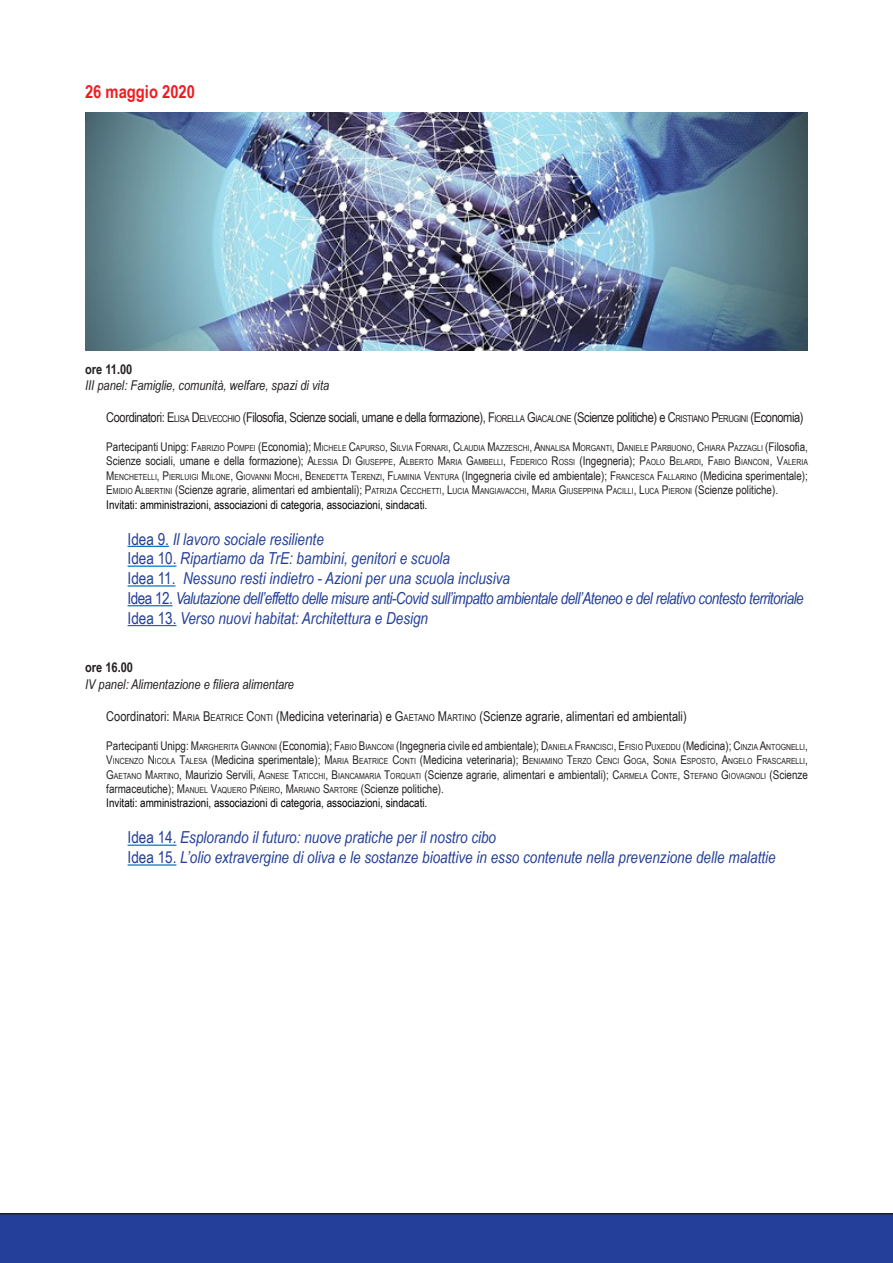
<style>
.page{position:relative;width:893px;height:1263px;background:#fff}
.page>*{position:absolute;margin:0;border:0;box-sizing:border-box;transform-origin:0 0}
.t1{font:700 18px "Arial Narrow";color:#ee1d23}
.t2{font:italic 16.5px "Arial Narrow";color:#233f99}
.t3{font:italic 16.5px "Arial Narrow";letter-spacing:-.03em;color:#233f99}
.t4{font:13.5px "Arial Narrow";letter-spacing:-.03em;color:#231f20}
.t5{font:13.5px "Arial Narrow";color:#231f20}
.t6{font:italic 13.5px "Arial Narrow";color:#231f20}
.t7{font:700 13.5px "Arial Narrow";color:#231f20}
.t8{font:12px "Arial Narrow";color:#231f20}
.t9{font:12px "Arial Narrow";color:#000}
.t10{font:8.4px/14.4px "Arial Narrow";color:#231f20;text-align:justify}
.s1{font-style:inherit}
.s2{font-size:9.45px}
.s3{font-size:12px}
.s4{font-style:normal}
.s5{font-size:8.4px}
</style>
<div class="page">
<hr style="left:128px;top:546px;width:41px;height:1px;background:#0070c0">
<hr style="left:128px;top:565px;width:48px;height:2px;background:#0070c0">
<hr style="left:128px;top:585px;width:47px;height:1px;background:#0070c0">
<hr style="left:128px;top:605px;width:45px;height:1px;background:#0070c0">
<hr style="left:128px;top:625px;width:48px;height:1px;background:#0070c0">
<hr style="left:128px;top:844px;width:48px;height:2px;background:#0070c0">
<hr style="left:128px;top:864px;width:48px;height:1px;background:#0070c0">
<img style="left:85px;top:113px;width:723px;height:237px">
<div style="left:0;top:1213px;width:893px;height:50px;background:#233f99"></div>
<p class="t1" style="left:85px;top:78px;width:111px">26 maggio 2020</p>
<p class="t7" style="left:85px;top:359px;width:49px">ore 11.00</p>
<p class="t6" style="left:85px;top:376px;width:246px">III panel: Famiglie, comunità, welfare, spazi di vita</p>
<p class="t4" style="left:106px;top:407px;width:699px">Coordinatori: <span class="s1">E</span><span class="s2">LISA</span> <span class="s1">D</span><span class="s2">ELVECCHIO</span> (Filosofia, Scienze sociali, umane e della formazione), <span class="s1">F</span><span class="s2">IORELLA</span> <span class="s1">G</span><span class="s2">IACALONE</span> (Scienze politiche) e <span class="s1">C</span><span class="s2">RISTIANO</span> <span class="s1">P</span><span class="s2">ERUGINI</span> (Economia)</p>
<p class="t10" style="left:106px;top:440px;width:703px"><span class="s3">Partecipanti Unipg:</span> <span class="s3">F</span>ABRIZIO <span class="s3">P</span>OMPEI <span class="s3">(Economia);</span> <span class="s3">M</span>ICHELE <span class="s3">C</span>APURSO<span class="s3">, S</span>ILVIA <span class="s3">F</span>ORNARI<span class="s3">, C</span>LAUDIA <span class="s3">M</span>AZZESCHI<span class="s3">, A</span>NNALISA <span class="s3">M</span>ORGANTI<span class="s3">, D</span>ANIELE <span class="s3">P</span>ARBUONO<span class="s3">, C</span>HIARA <span class="s3">P</span>AZZAGLI <span class="s3">(Filosofia, Scienze sociali, umane e della formazione); A</span>LESS IA <span class="s3">D</span>I <span class="s3">G</span>IUSEPPE<span class="s3">, A</span>LBERTO <span class="s3">M</span>ARIA <span class="s3">G</span>AMBELLI<span class="s3">, F</span>EDERICO <span class="s3">R</span>OSS I <span class="s3">(Ingegneria);</span> <span class="s3">P</span>AOLO <span class="s3">B</span>ELARDI<span class="s3">, F</span>ABIO <span class="s3">B</span>IANCONI<span class="s3">, V</span>ALERIA <span class="s3">M</span>ENCHETELLI<span class="s3">, P</span>IERLUIGI <span class="s3">M</span>ILONE<span class="s3">, G</span>IOVANNI <span class="s3">M</span>OCHI<span class="s3">, B</span>ENEDETTA <span class="s3">T</span>ERENZI<span class="s3">, F</span>LAMINIA <span class="s3">V</span>ENTURA <span class="s3">(Ingegneria civile ed ambientale);</span> <span class="s3">F</span>RANCESCA <span class="s3">F</span>ALLARINO <span class="s3">(Medicina sperimentale); </span><span class="s3">E</span> MIDIO <span class="s3">A</span>LBERTINI <span class="s3">(Scienze agrarie, alimentari ed ambientali);</span> <span class="s3">P</span>ATRIZIA <span class="s3">C</span>ECCHETTI<span class="s3">, L</span>UCIA <span class="s3">M</span>ANGIAVACCHI<span class="s3">, M</span>ARIA <span class="s3">G</span>IUSEPPINA <span class="s3">P</span>ACILLI<span class="s3">, L</span>UCA <span class="s3">P</span>IERONI <span class="s3">(Scienze politiche).</span></p>
<p class="t9" style="left:106px;top:496px;width:323px">Invitati: amministrazioni, associazioni di categoria, associazioni, sindacati.</p>
<p class="t2" style="left:128px;top:527px;width:198px"><span class="s4">Idea 9.</span> Il lavoro sociale resiliente</p>
<p class="t2" style="left:128px;top:547px;width:324px"><span class="s4">Idea 10.</span> Ripartiamo da TrE: bambini, genitori e scuola</p>
<p class="t2" style="left:128px;top:567px;width:384px"><span class="s4">Idea 11.</span> Nessuno resti indietro - Azioni per una scuola inclusiva</p>
<p class="t3" style="left:128px;top:587px;width:678px"><span class="s4">Idea 12.</span> Valutazione dell’effetto delle misure anti-Covid sull’impatto ambientale dell’Ateneo e del relativo contesto territoriale</p>
<p class="t2" style="left:128px;top:606px;width:302px"><span class="s4">Idea 13.</span> Verso nuovi habitat: Architettura e Design</p>
<p class="t7" style="left:85px;top:657px;width:50px">ore 16.00</p>
<p class="t6" style="left:85px;top:674px;width:211px">IV panel: Alimentazione e filiera alimentare</p>
<p class="t5" style="left:106px;top:706px;width:582px">Coordinatori: <span class="s1">M</span><span class="s2">ARIA</span> <span class="s1">B</span><span class="s2">EATRICE</span> <span class="s1">C</span><span class="s2">ONTI</span> (Medicina veterinaria) e <span class="s1">G</span><span class="s2">AETANO</span> <span class="s1">M</span><span class="s2">ARTINO</span> (Scienze agrarie, alimentari ed ambientali)</p>
<p class="t8" style="left:106px;top:737px;width:703px">Partecipanti Unipg: <span class="s1">M</span><span class="s5">ARGHERITA</span> <span class="s1">G</span><span class="s5">IANNONI</span> (Economia); <span class="s1">F</span><span class="s5">ABIO</span> <span class="s1">B</span><span class="s5">IANCONI</span> (Ingegneria civile ed ambientale); <span class="s1">D</span><span class="s5">ANIELA</span> <span class="s1">F</span><span class="s5">RANCISCI</span><span class="s1">, E</span> <span class="s5">FISIO</span> <span class="s1">P</span><span class="s5">UXEDDU</span> (Medicina<span class="s1">); C</span><span class="s5">INZIA</span> <span class="s1">A</span><span class="s5">NTOGNELLI</span><span class="s1">,</span></p>
<p class="t10" style="left:106px;top:754px;width:703px"><span class="s3">V</span>INCENZO <span class="s3">N</span> ICOLA <span class="s3">T</span>ALESA <span class="s3">(Medicina sperimentale);</span> <span class="s3">M</span>ARIA <span class="s3">B</span>EATRICE <span class="s3">C</span>ONTI <span class="s3">(Medicina veterinaria);</span> <span class="s3">B</span>ENIAMINO <span class="s3">T</span>ERZO <span class="s3">C</span>ENCI <span class="s3">G</span>OGA<span class="s3">, S</span>ONIA <span class="s3">E</span>SPOSTO<span class="s3">,</span> <span class="s3">A</span>NGELO <span class="s3">F</span>RASCARELLI<span class="s3">,<br>G</span>AETANO <span class="s3">M</span>ARTINO<span class="s3">,</span> <span class="s3">Maurizio Servili,</span> <span class="s3">A</span>GNESE <span class="s3">T</span>ATICCHI<span class="s3">, B</span>IANCAMARIA <span class="s3">T</span>ORQUATI <span class="s3">(Scienze agrarie, alimentari e ambientali);</span> <span class="s3">C</span>ARMELA <span class="s3">C</span>ONTE<span class="s3">, S</span>TEFANO <span class="s3">G</span>IOVAGNOLI <span class="s3">(Scienze</span></p>
<p class="t8" style="left:106px;top:780px;width:339px">farmaceutiche); <span class="s1">M</span><span class="s5">ANUEL</span> <span class="s1">V</span><span class="s5">AQUERO</span> <span class="s1">P</span><span class="s5">IŇEIRO</span><span class="s1">, M</span><span class="s5">ARIANO</span> <span class="s1">S</span><span class="s5">ARTORE</span> (Scienze politiche).</p>
<p class="t9" style="left:106px;top:794px;width:323px">Invitati: amministrazioni, associazioni di categoria, associazioni, sindacati.</p>
<p class="t2" style="left:128px;top:826px;width:370px"><span class="s4">Idea 14.</span> Esplorando il futuro: nuove pratiche per il nostro cibo</p>
<p class="t2" style="left:128px;top:846px;width:650px"><span class="s4">Idea 15.</span> L’olio extravergine di oliva e le sostanze bioattive in esso contenute nella prevenzione delle malattie</p>
</div>
